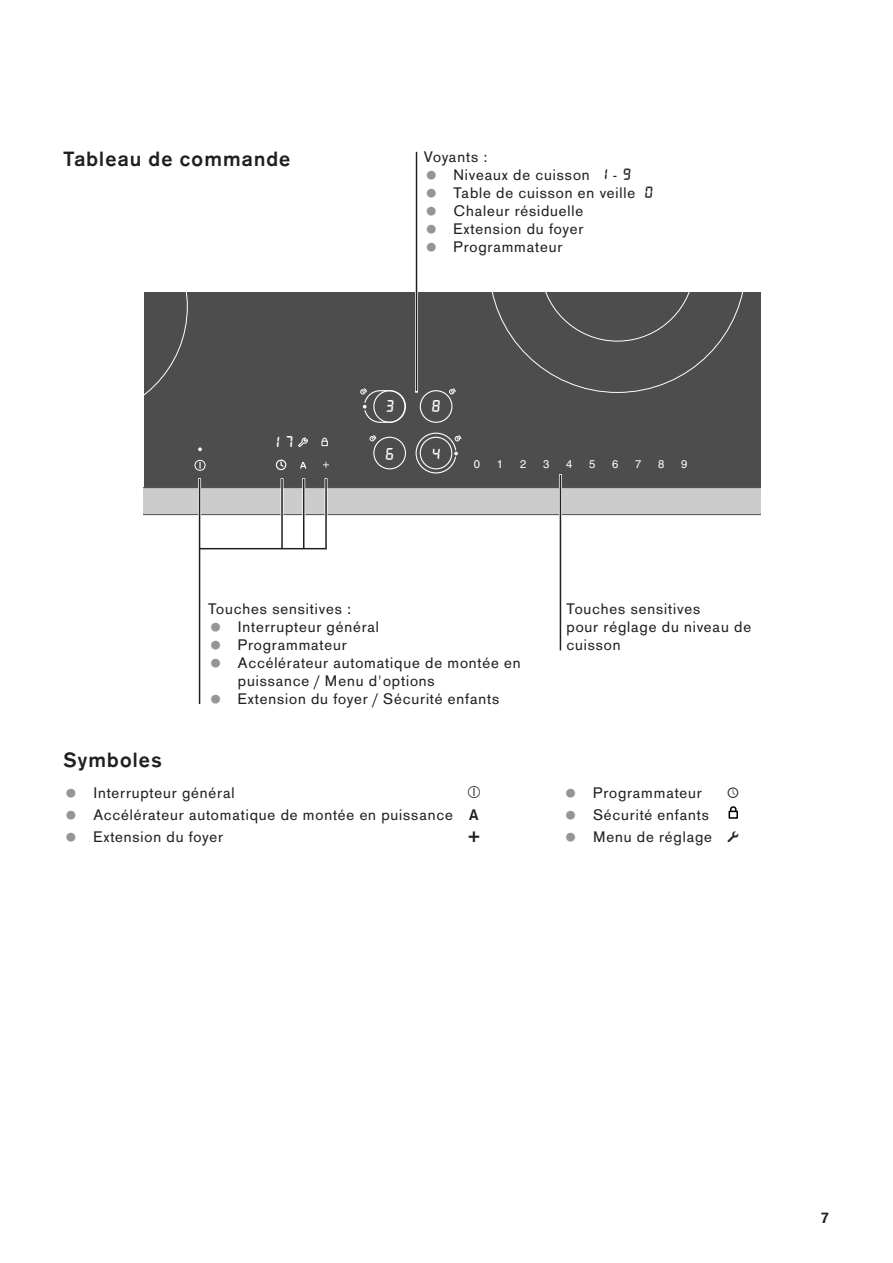
<style>
.page{position:relative;width:893px;height:1263px;background:#fff}
.page>*{position:absolute;margin:0;border:0;box-sizing:border-box;transform-origin:0 0}
.t1{font:700 20.25px "Gaggenau";letter-spacing:.06em;color:#231f20}
.t2{font:15.75px "Liquid Crystal+WVFWAV";color:#fff}
.t3{font:15px/18px "Gaggenau";letter-spacing:.06em;color:#231f20}
.t4{font:15px "GA Gsymb 1";color:#231f20}
.t5{font:700 15px "Gaggenau";color:#231f20}
.t6{font:15px "SE Wascher";color:#231f20}
.t7{font:11.25px "Helvetica+DXNLOR";color:#fff}
.s1{font-size:30px;color:#939598}
.s2{font-family:"Liquid Crystal"}
.s3{font-weight:700}
.s4{font-family:"GA Gsymb 1"}
</style>
<div class="page">
<svg style="left:144px;top:293px;width:616px;height:222px;background:#5d5d5d"></svg>
<div style="left:194px;top:460px;width:12px;height:11px;border:1px solid #fff;border-radius:50%"></div>
<svg style="left:199px;top:462px;width:2px;height:7px"></svg>
<svg style="left:323px;top:462px;width:6px;height:6px"></svg>
<div style="left:276px;top:460px;width:10px;height:10px;border:1px solid #fff;border-radius:50%"></div>
<svg style="left:280px;top:461px;width:5px;height:7px"></svg>
<svg style="left:449px;top:388px;width:7px;height:6px"></svg>
<svg style="left:370px;top:434px;width:6px;height:7px"></svg>
<svg style="left:300px;top:462px;width:6px;height:7px"></svg>
<svg style="left:297px;top:437px;width:11px;height:11px"></svg>
<svg style="left:321px;top:437px;width:7px;height:9px"></svg>
<svg style="left:415px;top:432px;width:47px;height:42px;background:#656565"></svg>
<svg style="left:360px;top:388px;width:46px;height:35px;background:#656565"></svg>
<hr style="left:415px;top:152px;width:3px;height:241px;background:#fff">
<hr style="left:416px;top:152px;width:1px;height:239px;background:#231f20">
<hr style="left:198px;top:478px;width:3px;height:123px;background:#fff">
<hr style="left:199px;top:479px;width:1px;height:225px;background:#231f20">
<hr style="left:559px;top:474px;width:3px;height:123px;background:#fff">
<hr style="left:560px;top:475px;width:1px;height:175px;background:#231f20">
<hr style="left:199px;top:548px;width:128px;height:1px;background:#231f20">
<hr style="left:280px;top:478px;width:3px;height:49px;background:#fff">
<hr style="left:281px;top:479px;width:2px;height:70px;background:#231f20">
<hr style="left:302px;top:478px;width:3px;height:49px;background:#fff">
<hr style="left:303px;top:479px;width:1px;height:70px;background:#231f20">
<hr style="left:324px;top:478px;width:3px;height:49px;background:#fff">
<hr style="left:325px;top:479px;width:2px;height:70px;background:#231f20">
<div style="left:728px;top:811px;width:10px;height:8px;border:2px solid #000"></div>
<svg style="left:729px;top:806px;width:8px;height:7px"></svg>
<h1 class="t1" style="left:64px;top:152px;width:228px">Tableau de commande</h1>
<p class="t2" style="left:271px;top:435px;width:24px">1 7</p>
<p class="t3" style="left:424px;top:149px;width:65px">Voyants :</p>
<p class="t3" style="left:424px;top:167px;width:209px"><span class="s1">•</span> Niveaux de cuisson <span class="s2">1</span> - <span class="s2">9</span></p>
<p class="t3" style="left:424px;top:185px;width:231px"><span class="s1">•</span> Table de cuisson en veille <span class="s2">0</span></p>
<p class="t3" style="left:424px;top:203px;width:161px"><span class="s1">•</span> Chaleur résiduelle</p>
<p class="t3" style="left:424px;top:221px;width:161px"><span class="s1">•</span> Extension du foyer</p>
<p class="t3" style="left:424px;top:239px;width:140px"><span class="s1">•</span> Programmateur</p>
<p class="t2" style="left:386px;top:400px;width:10px">3</p>
<p class="t2" style="left:386px;top:447px;width:10px">6</p>
<p class="t2" style="left:432px;top:400px;width:10px">8</p>
<p class="t2" style="left:432px;top:447px;width:10px">4</p>
<p class="t7" style="left:474px;top:458px;width:8px">0</p>
<p class="t7" style="left:497px;top:458px;width:8px">1</p>
<p class="t7" style="left:520px;top:458px;width:8px">2</p>
<p class="t7" style="left:543px;top:458px;width:8px">3</p>
<p class="t7" style="left:566px;top:458px;width:8px">4</p>
<p class="t7" style="left:589px;top:458px;width:8px">5</p>
<p class="t7" style="left:612px;top:458px;width:8px">6</p>
<p class="t7" style="left:635px;top:458px;width:8px">7</p>
<p class="t7" style="left:658px;top:458px;width:8px">8</p>
<p class="t7" style="left:681px;top:458px;width:8px">9</p>
<p class="t3" style="left:208px;top:601px;width:145px">Touches sensitives :</p>
<p class="t3" style="left:208px;top:619px;width:172px"><span class="s1">•</span> Interrupteur général</p>
<p class="t3" style="left:208px;top:637px;width:140px"><span class="s1">•</span> Programmateur</p>
<p class="t3" style="left:238px;top:655px;width:284px;text-indent:-30px"><span class="s1">•</span> Accélérateur automatique de montée en puissance / Menu d'options</p>
<p class="t3" style="left:208px;top:691px;width:293px"><span class="s1">•</span> Extension du foyer / Sécurité enfants</p>
<p class="t3" style="left:566px;top:601px;width:186px">Touches sensitives<br>pour réglage du niveau de cuisson</p>
<h1 class="t1" style="left:64px;top:753px;width:99px">Symboles</h1>
<p class="t3" style="left:64px;top:785px;width:172px"><span class="s1">•</span> Interrupteur général</p>
<p class="t6" style="left:468px;top:784px;width:14px">l</p>
<p class="t3" style="left:563px;top:785px;width:140px"><span class="s1">•</span> Programmateur</p>
<p class="t4" style="left:728px;top:784px;width:12px">q</p>
<p class="t3" style="left:64px;top:807px;width:417px"><span class="s1">•</span> Accélérateur automatique de montée en puissance <span class="s3">A</span></p>
<p class="t3" style="left:563px;top:807px;width:147px"><span class="s1">•</span> Sécurité enfants</p>
<p class="t3" style="left:64px;top:830px;width:161px"><span class="s1">•</span> Extension du foyer</p>
<p class="t4" style="left:469px;top:828px;width:12px">d</p>
<p class="t3" style="left:563px;top:830px;width:177px"><span class="s1">•</span> Menu de réglage <span class="s4">c</span></p>
<p class="t5" style="left:821px;top:1213px;width:10px">7</p>
</div>
